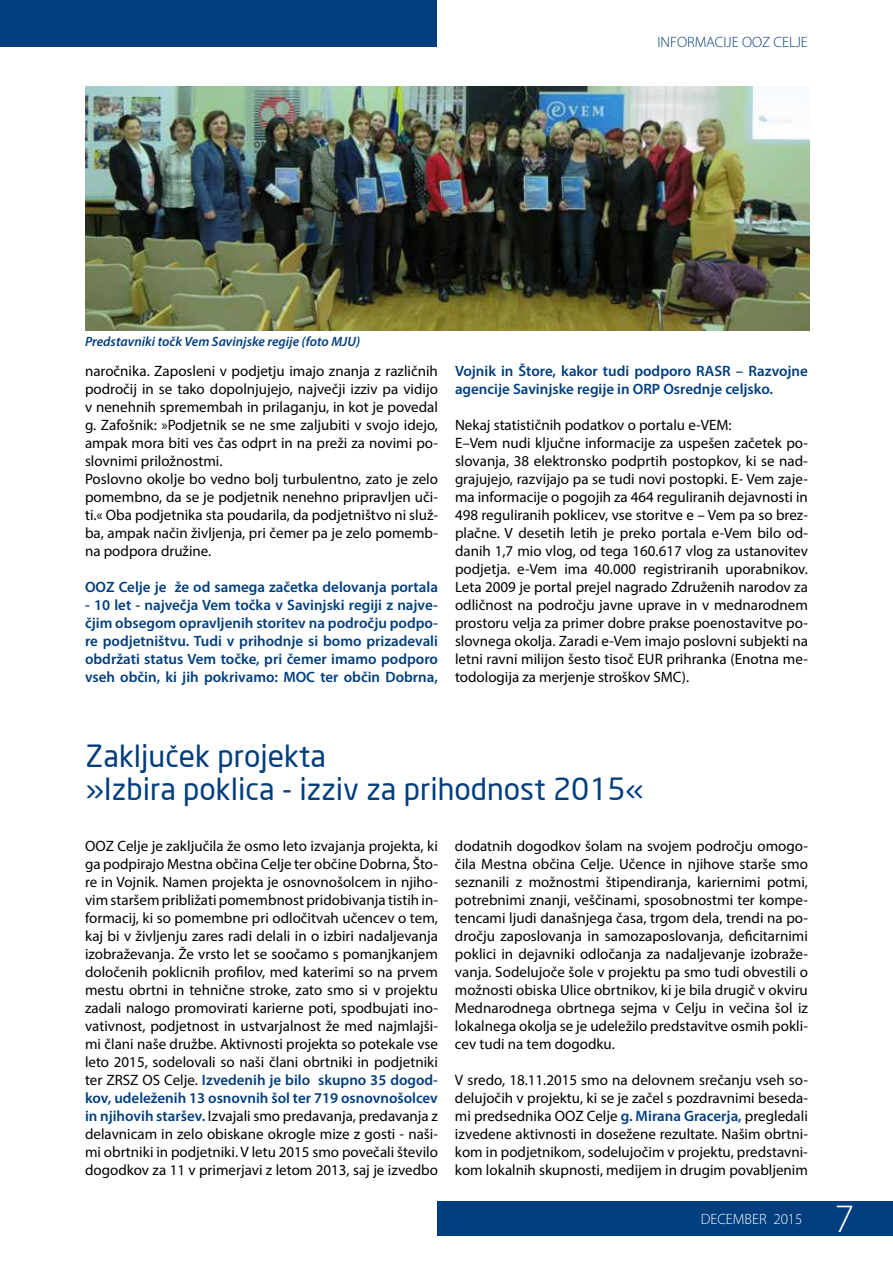
<style>
.page{position:relative;width:893px;height:1263px;background:#fff}
.page>*{position:absolute;margin:0;border:0;box-sizing:border-box;transform-origin:0 0}
.t1{font:300 40.5px "Myriad Pro";color:#fff}
.t2{font:30px/33px "S Dlight";color:#003e7e}
.t3{font:15px/18px "Myriad Pro";color:#000;text-align:justify}
.t4{font:600 15px/18px "Myriad Pro";color:#003e7e;text-align:justify}
.t5{font:300 15px "Myriad Pro";color:#003e7e}
.t6{font:300 15px "Myriad Pro";color:#fff}
.t7{font:italic 600 13.5px "Myriad Pro";color:#003e7e}
.s1{font-weight:600;color:#003e7e}
</style>
<div class="page">
<div style="left:437px;top:1201px;width:456px;height:34px;background:#003e7e"></div>
<div style="left:0;top:0;width:437px;height:47px;background:#003e7e"></div>
<img style="left:85px;top:86px;width:725px;height:244px">
<p class="t5" style="left:657px;top:33px;width:152px">INFORMACIJE OOZ CELJE</p>
<p class="t7" style="left:85px;top:333px;width:277px">Predstavniki točk Vem Savinjske regije (foto MJU)</p>
<p class="t3" style="left:85px;top:361px;width:354px;text-align:left">naročnika. Zaposleni v podjetju imajo znanja z različnih področij in se tako dopolnjujejo, največji izziv pa vidijo v nenehnih spremembah in prilaganju, in kot je povedal g. Zafošnik: »Podjetnik se ne sme zaljubiti v svojo idejo, ampak mora biti ves čas odprt in na preži za novimi po&shy;slovnimi priložnostmi.<br>Poslovno okolje bo vedno bolj turbulentno, zato je zelo pomembno, da se je podjetnik nenehno pripravljen uči&shy;ti.« Oba podjetnika sta poudarila, da podjetništvo ni služ&shy;ba, ampak način življenja, pri čemer pa je zelo pomemb&shy;na podpora družine.</p>
<p class="t4" style="left:85px;top:577px;width:354px">OOZ Celje je že od samega začetka delovanja portala</p>
<p class="t4" style="left:85px;top:595px;width:354px">- 10 let - največja Vem točka v Savinjski regiji z najve&shy;čjim obsegom opravljenih storitev na področju podpo&shy;re podjetništvu. Tudi v prihodnje si bomo prizadevali obdržati status Vem točke, pri čemer imamo podporo vseh občin, ki jih pokrivamo: MOC ter občin Dobrna,</p>
<p class="t4" style="left:455px;top:361px;width:354px">Vojnik in Štore, kakor tudi podporo RASR – Razvojne agencije Savinjske regije in ORP Osrednje celjsko.</p>
<p class="t3" style="left:455px;top:415px;width:354px;text-align:left">Nekaj statističnih podatkov o portalu e-VEM:<br>E–Vem nudi ključne informacije za uspešen začetek po&shy;slovanja, 38 elektronsko podprtih postopkov, ki se nad&shy;grajujejo, razvijajo pa se tudi novi postopki. E- Vem zaje&shy;ma informacije o pogojih za 464 reguliranih dejavnosti in 498 reguliranih poklicev, vse storitve e – Vem pa so brez&shy;plačne. V desetih letih je preko portala e-Vem bilo od&shy;danih 1,7 mio vlog, od tega 160.617 vlog za ustanovitev podjetja. e-Vem ima 40.000 registriranih uporabnikov.<br>Leta 2009 je portal prejel nagrado Združenih narodov za odličnost na področju javne uprave in v mednarodnem prostoru velja za primer dobre prakse poenostavitve po&shy;slovnega okolja. Zaradi e-Vem imajo poslovni subjekti na letni ravni milijon šesto tisoč EUR prihranka (Enotna me&shy;todologija za merjenje stroškov SMC).</p>
<h2 class="t2" style="left:86px;top:740px;width:560px">Zaključek projekta<br>»Izbira poklica - izziv za prihodnost 2015«</h2>
<p class="t3" style="left:85px;top:837px;width:354px">OOZ Celje je zaključila že osmo leto izvajanja projekta, ki ga podpirajo Mestna občina Celje ter občine Dobrna, Što&shy;re in Vojnik. Namen projekta je osnovnošolcem in njiho&shy;vim staršem približati pomembnost pridobivanja tistih in&shy;formacij, ki so pomembne pri odločitvah učencev o tem, kaj bi v življenju zares radi delali in o izbiri nadaljevanja izobraževanja. Že vrsto let se soočamo s pomanjkanjem določenih poklicnih profilov, med katerimi so na prvem mestu obrtni in tehnične stroke, zato smo si v projektu zadali nalogo promovirati karierne poti, spodbujati ino&shy;vativnost, podjetnost in ustvarjalnost že med najmlajši&shy;mi člani naše družbe. Aktivnosti projekta so potekale vse leto 2015, sodelovali so naši člani obrtniki in podjetniki ter ZRSZ OS Celje. <span class="s1">Izvedenih je bilo skupno 35 dogod&shy;kov, udeleženih 13 osnovnih šol ter 719 osnovnošolcev in njihovih staršev.</span> Izvajali smo predavanja, predavanja z delavnicam in zelo obiskane okrogle mize z gosti - naši&shy;mi obrtniki in podjetniki. V letu 2015 smo povečali število dogodkov za 11 v primerjavi z letom 2013, saj je izvedbo</p>
<p class="t3" style="left:455px;top:837px;width:354px">dodatnih dogodkov šolam na svojem področju omogo&shy;čila Mestna občina Celje. Učence in njihove starše smo seznanili z možnostmi štipendiranja, kariernimi potmi, potrebnimi znanji, veščinami, sposobnostmi ter kompe&shy;tencami ljudi današnjega časa, trgom dela, trendi na po&shy;dročju zaposlovanja in samozaposlovanja, deficitarnimi poklici in dejavniki odločanja za nadaljevanje izobraže&shy;vanja. Sodelujoče šole v projektu pa smo tudi obvestili o možnosti obiska Ulice obrtnikov, ki je bila drugič v okviru Mednarodnega obrtnega sejma v Celju in večina šol iz lokalnega okolja se je udeležilo predstavitve osmih pokli&shy;cev tudi na tem dogodku.</p>
<p class="t3" style="left:455px;top:1071px;width:354px">V sredo, 18.11.2015 smo na delovnem srečanju vseh so&shy;delujočih v projektu, ki se je začel s pozdravnimi beseda&shy;mi predsednika OOZ Celje <span class="s1">g. Mirana Gracerja,</span> pregledali izvedene aktivnosti in dosežene rezultate. Našim obrtni&shy;kom in podjetnikom, sodelujočim v projektu, predstavni&shy;kom lokalnih skupnosti, medijem in drugim povabljenim</p>
<p class="t6" style="left:701px;top:1211px;width:103px">DECEMBER 2015</p>
<h1 class="t1" style="left:835px;top:1196px;width:21px">7</h1>
</div>
